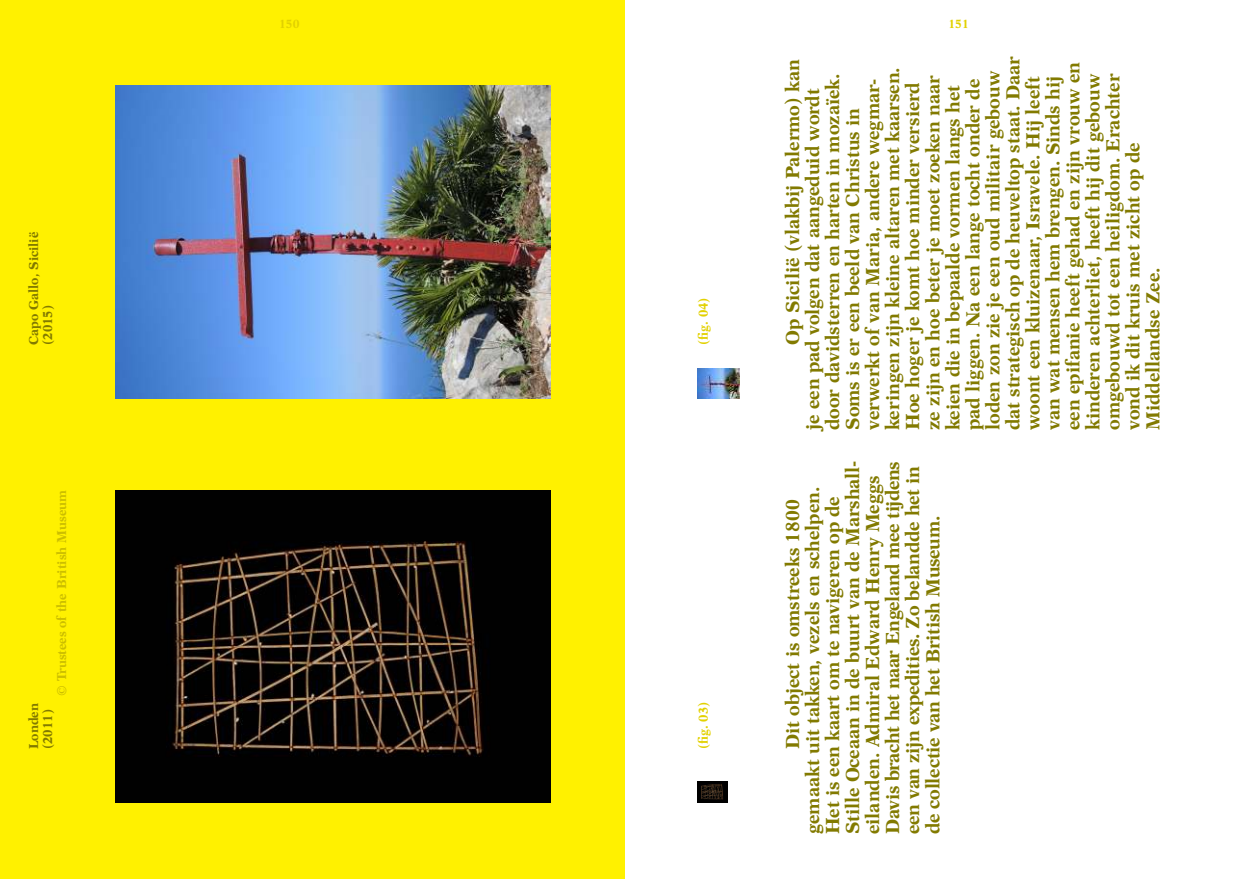
<style>
.page{position:relative;width:1248px;height:879px;background:#fff}
.page>*{position:absolute;margin:0;border:0;box-sizing:border-box;transform-origin:0 0}
.t1{font:19px/20px "Dutch 823 BT Bold B";color:#827a00}
.t2{font:13px/14px "Dutch 823 BT Bold B";color:#827a00}
.t3{font:13px "Dutch 823 BT Bold B";color:#ccbe00}
.t4{font:13px "Dutch 823 BT Bold B";color:#e2d100}
.t5{font:12px "Dutch 823 BT Bold B";color:#e2d100}
</style>
<div class="page">
<div style="left:0;top:0;width:624px;height:879px;background:#fff100"></div>
<img style="left:115px;top:86px;width:435px;height:312px">
<img style="left:697px;top:369px;width:42px;height:29px">
<img style="left:115px;top:490px;width:435px;height:312px">
<img style="left:697px;top:781px;width:30px;height:21px">
<p class="t2" style="left:28px;top:345px;width:114px;rotate:-90deg">Capo Gallo, Sicilië (2015)</p>
<p class="t3" style="left:56px;top:696px;width:207px;rotate:-90deg">© Trustees of the British Museum</p>
<p class="t2" style="left:28px;top:749px;width:48px;rotate:-90deg">Londen (2011)</p>
<p class="t5" style="left:279px;top:19px;width:22px">150</p>
<p class="t4" style="left:697px;top:345px;width:49px;rotate:-90deg">(fig. 04)</p>
<p class="t4" style="left:697px;top:749px;width:49px;rotate:-90deg">(fig. 03)</p>
<p class="t5" style="left:948px;top:19px;width:22px">151</p>
<p class="t1" style="left:784px;top:430px;width:375px;text-indent:85px;rotate:-90deg">Op Sicilië (vlakbij Palermo) kan je een pad volgen dat aangeduid wordt door davidsterren en harten in mozaïek.<br>Soms is er een beeld van Christus in verwerkt of van Maria, andere wegmar&shy;keringen zijn kleine altaren met kaarsen.<br>Hoe hoger je komt hoe minder versierd<br>ze zijn en hoe beter je moet zoeken naar keien die in bepaalde vormen langs het pad liggen. Na een lange tocht onder de loden zon zie je een oud militair gebouw dat strategisch op de heuveltop staat. Daar woont een kluizenaar, Isravele. Hij leeft van wat mensen hem brengen. Sinds hij een epifanie heeft gehad en zijn vrouw en kinderen achterliet, heeft hij dit gebouw omgebouwd tot een heiligdom. Erachter vond ik dit kruis met zicht op de Middellandse Zee.</p>
<p class="t1" style="left:784px;top:834px;width:375px;text-indent:85px;rotate:-90deg">Dit object is omstreeks 1800 gemaakt uit takken, vezels en schelpen.<br>Het is een kaart om te navigeren op de Stille Oceaan in de buurt van de Marshall&shy;eilanden. Admiral Edward Henry Meggs Davis bracht het naar Engeland mee tijdens een van zijn expedities. Zo belandde het in de collectie van het British Museum.</p>
</div>
